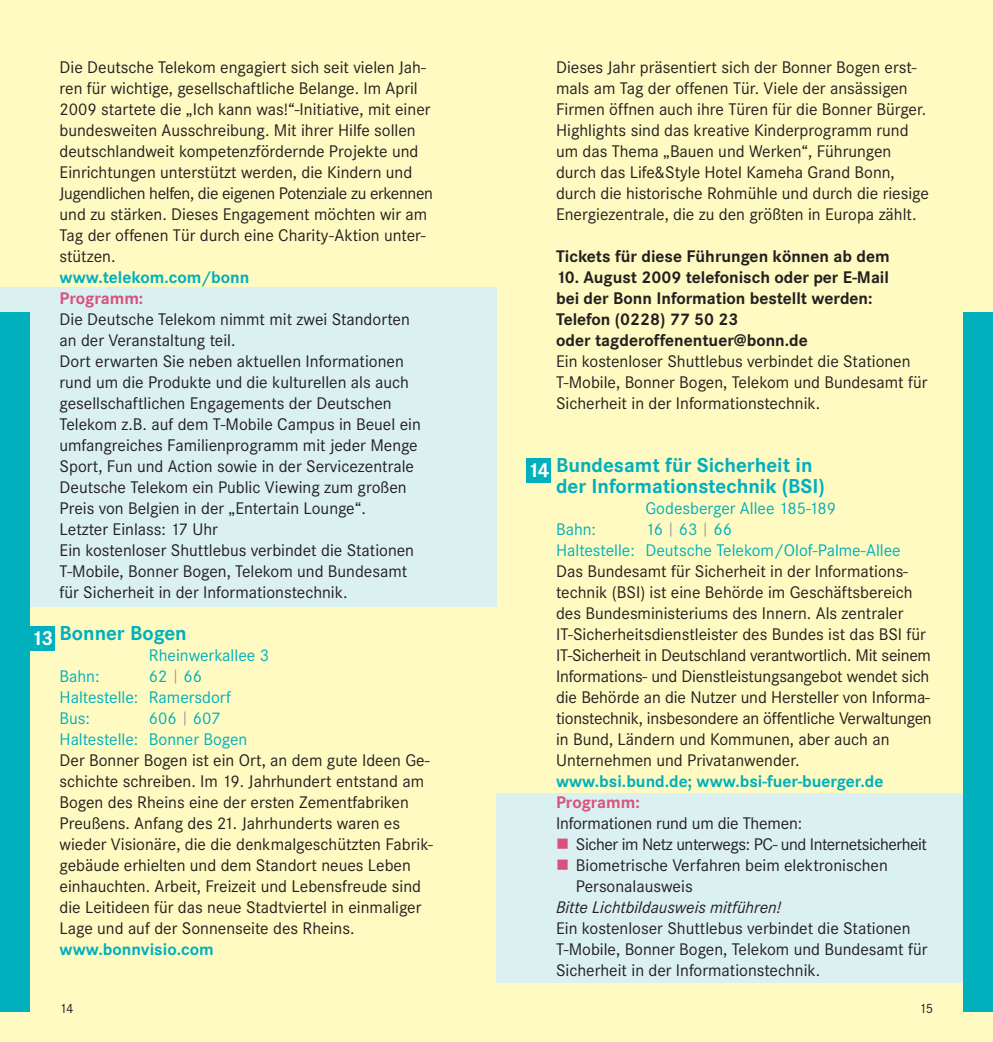
<style>
.page{position:relative;width:993px;height:1042px;background:#fff}
.page>*{position:absolute;margin:0;border:0;box-sizing:border-box;transform-origin:0 0}
.t1{font:700 21px/21px "Corporate S";color:#00b0bd}
.t2{font:700 21px "Corporate S";color:#fff}
.t3{font:17.5px/21px "Corporate S";color:#231f20}
.t4{font:17.5px/21px "Corporate S";color:#00b0bd}
.t5{font:700 17.5px/21px "Corporate S";color:#231f20}
.t6{font:700 17.5px "Corporate S";color:#00b0bd}
.t7{font:17.5px "Corporate S";letter-spacing:-.025em;color:#231f20}
.t8{font:italic 17.5px "Corporate S";color:#231f20}
.t9{font:700 17.5px "Corporate S";color:#d9517c}
.t10{font:14px "Corporate S";color:#231f20}
.s1{font-size:14px;color:#939598}
.s2{color:#d9517c}
</style>
<div class="page">
<div style="left:0;top:0;width:992px;height:1042px;background:#fffac1"></div>
<div style="left:0;top:288px;width:496px;height:319px;background:#daf0f1"></div>
<div style="left:496px;top:792px;width:496px;height:190px;background:#daf0f1"></div>
<div style="left:0;top:313px;width:30px;height:699px;background:#00b0bd"></div>
<div style="left:962px;top:313px;width:30px;height:699px;background:#00b0bd"></div>
<div style="left:30px;top:625px;width:25px;height:25px;background:#00b0bd"></div>
<div style="left:526px;top:458px;width:25px;height:24px;background:#00b0bd"></div>
<p class="t3" style="left:60px;top:58px;width:375px">Die Deutsche Telekom engagiert sich seit vielen Jah&shy;ren für wichtige, gesellschaftliche Belange. Im April 2009 startete die „Ich kann was!“-Initiative, mit einer bundesweiten Ausschreibung. Mit ihrer Hilfe sollen deutschlandweit kompetenzfördernde Projekte und Einrichtungen unterstützt werden, die Kindern und Jugendlichen helfen, die eigenen Potenziale zu erkennen und zu stärken. Dieses Engagement möchten wir am Tag der offenen Tür durch eine Charity-Aktion unter&shy;stützen.</p>
<p class="t6" style="left:60px;top:271px;width:191px">www.telekom.com/bonn</p>
<p class="t9" style="left:60px;top:292px;width:85px">Programm:</p>
<p class="t3" style="left:60px;top:310px;width:362px">Die Deutsche Telekom nimmt mit zwei Standorten an der Veranstaltung teil.<br>Dort erwarten Sie neben aktuellen Informationen rund um die Produkte und die kulturellen als auch gesellschaftlichen Engagements der Deutschen Telekom z.B. auf dem T-Mobile Campus in Beuel ein umfangreiches Familienprogramm mit jeder Menge Sport, Fun und Action sowie in der Servicezentrale Deutsche Telekom ein Public Viewing zum großen Preis von Belgien in der „Entertain Lounge“.<br>Letzter Einlass: 17 Uhr<br>Ein kostenloser Shuttlebus verbindet die Stationen T-Mobile, Bonner Bogen, Telekom und Bundesamt für Sicherheit in der Informationstechnik.</p>
<p class="t1" style="left:60px;top:624px;width:129px">Bonner Bogen</p>
<p class="t4" style="left:149px;top:646px;width:122px">Rheinwerkallee 3</p>
<p class="t4" style="left:60px;top:667px;width:41px">Bahn:</p>
<p class="t2" style="left:31px;top:631px;width:24px">13</p>
<p class="t4" style="left:60px;top:667px;width:173px;text-indent:89px">62 <span class="s1">|</span> 66<br>Haltestelle: Ramersdorf<br>Bus:</p>
<p class="t4" style="left:60px;top:709px;width:189px;text-indent:89px">606 <span class="s1">|</span> 607<br>Haltestelle: Bonner Bogen</p>
<p class="t3" style="left:60px;top:751px;width:375px">Der Bonner Bogen ist ein Ort, an dem gute Ideen Ge&shy;schichte schreiben. Im 19. Jahrhundert entstand am Bogen des Rheins eine der ersten Zementfabriken Preußens. Anfang des 21. Jahrhunderts waren es wieder Visionäre, die die denkmalgeschützten Fabrik&shy;gebäude erhielten und dem Standort neues Leben einhauchten. Arbeit, Freizeit und Lebensfreude sind die Leitideen für das neue Stadtviertel in einmaliger Lage und auf der Sonnenseite des Rheins.</p>
<p class="t6" style="left:60px;top:943px;width:156px">www.bonnvisio.com</p>
<p class="t3" style="left:556px;top:58px;width:374px">Dieses Jahr präsentiert sich der Bonner Bogen erst&shy;mals am Tag der offenen Tür. Viele der ansässigen Firmen öffnen auch ihre Türen für die Bonner Bürger.<br>Highlights sind das kreative Kinderprogramm rund um das Thema „Bauen und Werken“, Führungen durch das Life&amp;Style Hotel Kameha Grand Bonn, durch die historische Rohmühle und durch die riesige Energiezentrale, die zu den größten in Europa zählt.</p>
<p class="t5" style="left:556px;top:247px;width:335px">Tickets für diese Führungen können ab dem</p>
<p class="t5" style="left:556px;top:268px;width:334px">10. August 2009 telefonisch oder per E-Mail bei der Bonn Information bestellt werden:<br>Telefon (0228) 77 50 23<br>oder tagderoffenentuer@bonn.de</p>
<p class="t3" style="left:556px;top:352px;width:373px">Ein kostenloser Shuttlebus verbindet die Stationen<br>T-Mobile, Bonner Bogen, Telekom und Bundesamt für<br>Sicherheit in der Informationstechnik.</p>
<p class="t1" style="left:556px;top:456px;width:270px">Bundesamt für Sicherheit in der Informationstechnik (BSI)</p>
<p class="t4" style="left:645px;top:499px;width:192px">Godesberger Allee 185-189</p>
<p class="t4" style="left:556px;top:520px;width:41px">Bahn:</p>
<p class="t2" style="left:527px;top:463px;width:24px">14</p>
<p class="t4" style="left:556px;top:520px;width:346px;text-indent:89px">16 <span class="s1">|</span> 63 <span class="s1">|</span> 66<br>Haltestelle: Deutsche Telekom/Olof-Palme-Allee</p>
<p class="t3" style="left:556px;top:562px;width:377px">Das Bundesamt für Sicherheit in der Informations&shy;technik (BSI) ist eine Behörde im Geschäftsbereich des Bundesministeriums des Innern. Als zentraler IT-Sicherheitsdienstleister des Bundes ist das BSI für IT-Sicherheit in Deutschland verantwortlich. Mit seinem Informations- und Dienstleistungsangebot wendet sich die Behörde an die Nutzer und Hersteller von Informa - tionstechnik, insbesondere an öffentliche Verwaltungen in Bund, Ländern und Kommunen, aber auch an Unternehmen und Privatanwender.</p>
<p class="t6" style="left:556px;top:775px;width:329px">www.bsi.bund.de; www.bsi-fuer-buerger.de</p>
<p class="t9" style="left:556px;top:796px;width:85px">Programm:</p>
<p class="t3" style="left:556px;top:814px;width:247px">Informationen rund um die Themen:</p>
<p class="t7" style="left:556px;top:838px;width:372px"><span class="s2">■</span> Sicher im Netz unterwegs: PC- und Internetsicherheit</p>
<p class="t3" style="left:575px;top:856px;width:313px;text-indent:-20px"><span class="s2">■</span> Biometrische Verfahren beim elektronischen<br>Personalausweis</p>
<p class="t8" style="left:556px;top:900px;width:226px">Bitte Lichtbildausweis mitführen!</p>
<p class="t3" style="left:556px;top:919px;width:373px">Ein kostenloser Shuttlebus verbindet die Stationen<br>T-Mobile, Bonner Bogen, Telekom und Bundesamt für<br>Sicherheit in der Informationstechnik.</p>
<p class="t10" style="left:60px;top:1003px;width:16px">14</p>
<p class="t10" style="left:918px;top:1003px;width:16px">15</p>
</div>
